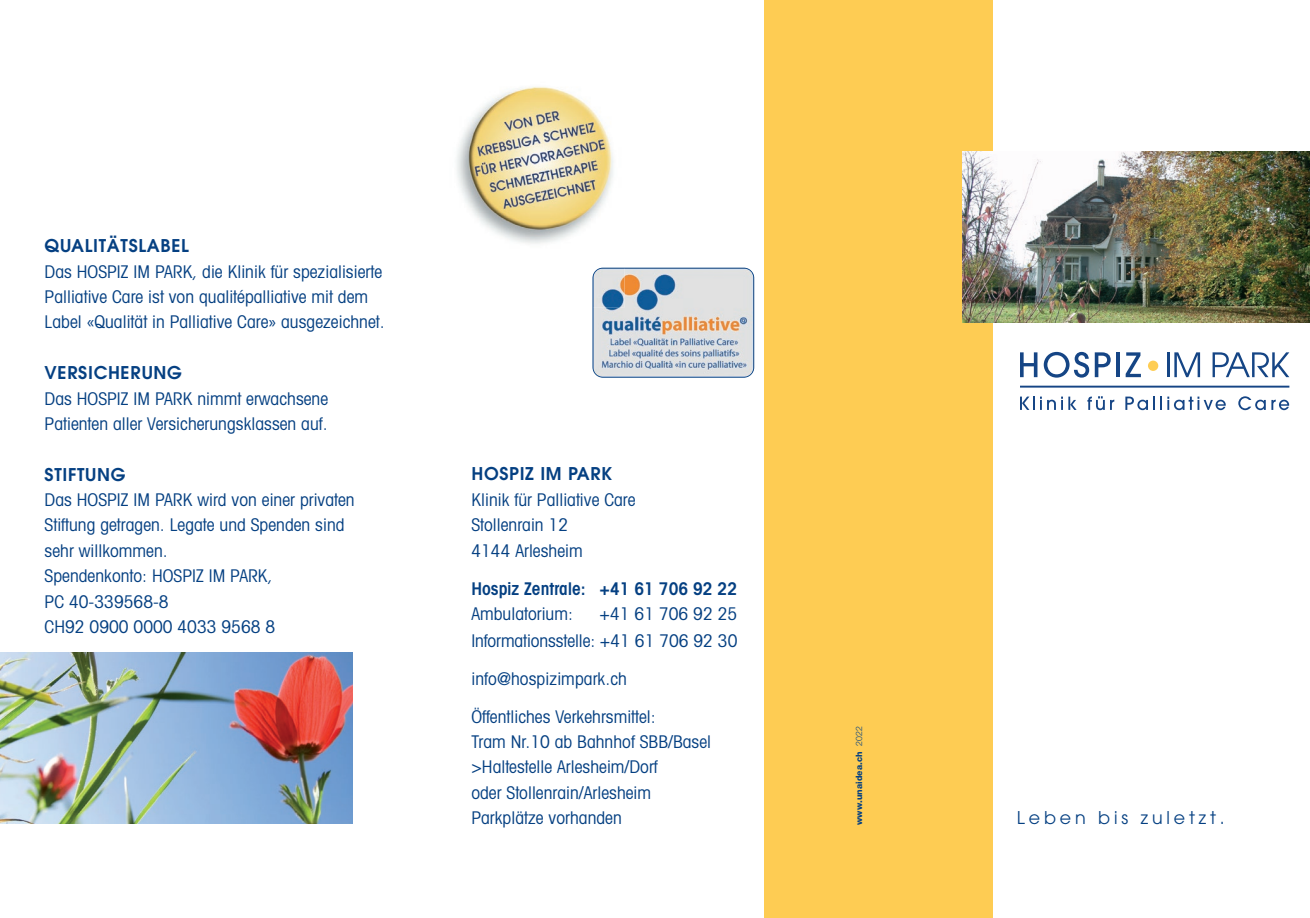
<style>
.page{position:relative;width:1310px;height:918px;background:#fff}
.page>*{position:absolute;margin:0;border:0;box-sizing:border-box;transform-origin:0 0}
.t1{font:condensed 17.5px/25.4px "Avant Garde";color:#054082}
.t2{font:600 17.5px "Avant Garde";letter-spacing:.04em;color:#054082}
.t3{font:600 condensed 17.5px "Avant Garde";color:#054082}
.t4{font:17.5px "Avant Garde";letter-spacing:.22em;color:#054082}
.t5{font:800 8.75px "Helvetica Neue";letter-spacing:.01em;color:#054082}
.t6{font:300 8.75px "Helvetica Neue";color:#054082}
</style>
<div class="page">
<hr style="left:1020px;top:386px;width:269px;height:1px;background:#154585">
<svg style="left:1020px;top:352px;width:17px;height:25px"></svg>
<svg style="left:1043px;top:352px;width:67px;height:26px"></svg>
<hr style="left:1116px;top:352px;width:4px;height:25px;background:#154585">
<svg style="left:1125px;top:352px;width:16px;height:25px"></svg>
<hr style="left:1166px;top:352px;width:3px;height:25px;background:#154585">
<svg style="left:1174px;top:352px;width:26px;height:25px"></svg>
<svg style="left:1212px;top:352px;width:77px;height:25px"></svg>
<div style="left:1148px;top:361px;width:10px;height:10px;background:#fecd54;border-radius:50%"></div>
<svg style="left:1020px;top:396px;width:14px;height:14px"></svg>
<svg style="left:1040px;top:396px;width:36px;height:14px"></svg>
<svg style="left:1087px;top:396px;width:17px;height:14px"></svg>
<svg style="left:1110px;top:400px;width:4px;height:10px"></svg>
<svg style="left:1125px;top:396px;width:100px;height:14px"></svg>
<svg style="left:1238px;top:396px;width:27px;height:14px"></svg>
<svg style="left:1271px;top:400px;width:18px;height:10px"></svg>
<div style="left:764px;top:0;width:228px;height:918px;background:#fecc53"></div>
<img style="left:962px;top:151px;width:348px;height:171px">
<img style="left:0;top:652px;width:352px;height:171px">
<img style="left:456px;top:86px;width:168px;height:182px">
<svg style="left:592px;top:268px;width:162px;height:110px;background:#c2c7ce"></svg>
<p class="t2" style="left:45px;top:234px;width:146px">QUALITÄTSLABEL</p>
<p class="t1" style="left:45px;top:258px;width:341px">Das HOSPIZ IM PARK, die Klinik für spezialisierte<br>Palliative Care ist von qualitépalliative mit dem<br>Label «Qualität in Palliative Care» ausgezeichnet.</p>
<p class="t2" style="left:45px;top:361px;width:139px">VERSICHERUNG</p>
<p class="t1" style="left:45px;top:385px;width:285px">Das HOSPIZ IM PARK nimmt erwachsene<br>Patienten aller Versicherungsklassen auf.</p>
<p class="t2" style="left:45px;top:463px;width:82px">STIFTUNG</p>
<p class="t1" style="left:45px;top:487px;width:311px">Das HOSPIZ IM PARK wird von einer privaten<br>Stiftung getragen. Legate und Spenden sind sehr willkommen.<br>Spendenkonto: HOSPIZ IM PARK,<br>PC 40-339568-8<br>CH92 0900 0000 4033 9568 8</p>
<p class="t2" style="left:471px;top:462px;width:142px">HOSPIZ IM PARK</p>
<p class="t1" style="left:471px;top:486px;width:166px;line-height:25.9px">Klinik für Palliative Care<br>Stollenrain 12<br>4144 Arlesheim</p>
<p class="t3" style="left:471px;top:578px;width:267px">Hospiz Zentrale: +41 61 706 92 22</p>
<p class="t1" style="left:471px;top:601px;width:103px">Ambulatorium:</p>
<p class="t1" style="left:471px;top:600px;width:268px;line-height:26.2px;text-align:right">+41 61 706 92 25<br>Informationsstelle: +41 61 706 92 30</p>
<p class="t1" style="left:471px;top:659px;width:186px;line-height:37.6px">info@hospizimpark.ch<br>Öffentliches Verkehrsmittel:</p>
<p class="t1" style="left:471px;top:728px;width:241px">Tram Nr.10 ab Bahnhof SBB/Basel &gt;Haltestelle Arlesheim/Dorf<br>oder Stollenrain/Arlesheim<br>Parkplätze vorhanden</p>
<p class="t6" style="left:854px;top:745px;width:21px;rotate:-90deg">2022</p>
<p class="t5" style="left:854px;top:825px;width:75px;rotate:-90deg">www.unaidea.ch</p>
<p class="t4" style="left:1017px;top:807px;width:209px">Leben bis zuletzt.</p>
</div>
